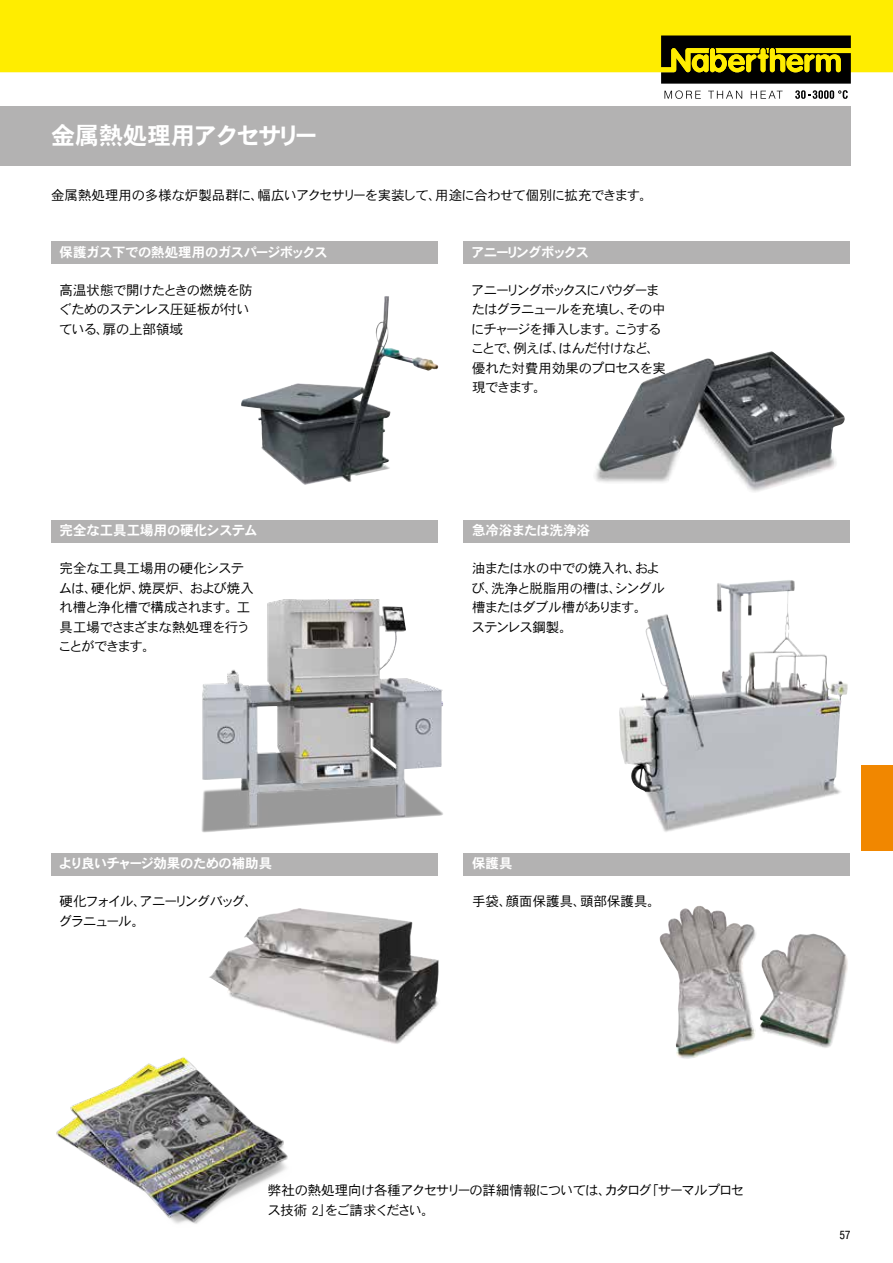
<style>
.page{position:relative;width:893px;height:1263px;background:#fff}
.page>*{position:absolute;margin:0;border:0;box-sizing:border-box;transform-origin:0 0}
.t1{font:24px "DFHS Gothic Std W7";letter-spacing:-.06em;color:#fff}
.t2{font:13.5px/19.5px "DFHS Gothic Std W3";letter-spacing:-.065em;color:#000}
.t3{font:13.5px/19.5px "DFHS Gothic Std W3";letter-spacing:-.09em;color:#000}
.t4{font:13.5px/19.5px "DFHS Gothic Std W3";letter-spacing:-.035em;color:#000}
.t5{font:13.5px "DFHS Gothic Std W3";letter-spacing:-.04em;color:#000}
.t6{font:13.5px "DFHS Gothic Std W7";letter-spacing:-.035em;color:#fff}
.t7{font:13.5px/19.5px "DFHS Gothic Std W3";letter-spacing:-.045em;color:#000}
.t8{font:13.5px/19.5px "DFHS Gothic Std W3";letter-spacing:-.12em;color:#000}
.t9{font:13.5px "DFHS Gothic Std W7";letter-spacing:-.01em;color:#fff}
.t10{font:13.5px "DFHS Gothic Std W3";color:#000}
.t11{font:13.5px "DFHS Gothic Std W7";letter-spacing:-.12em;color:#fff}
.t12{font:13.5px "DFHS Gothic Std W7";letter-spacing:-.005em;color:#fff}
.t13{font:11.7px "Pragmatica Cond";color:#000}
</style>
<div class="page">
<div style="left:0;top:106px;width:850px;height:60px;background:#b3b2b2"></div>
<div style="left:861px;top:765px;width:32px;height:85px;background:#f18700"></div>
<img style="left:619px;top:580px;width:229px;height:252px">
<img style="left:201px;top:599px;width:242px;height:234px">
<img style="left:241px;top:296px;width:198px;height:189px">
<img style="left:209px;top:908px;width:230px;height:136px">
<img style="left:660px;top:906px;width:188px;height:153px">
<img style="left:595px;top:351px;width:250px;height:141px">
<img style="left:56px;top:1057px;width:232px;height:167px">
<div style="left:463px;top:853px;width:387px;height:23px;background:#b3b2b2"></div>
<div style="left:51px;top:853px;width:387px;height:23px;background:#b3b2b2"></div>
<div style="left:463px;top:520px;width:387px;height:22px;background:#b3b2b2"></div>
<div style="left:51px;top:520px;width:387px;height:22px;background:#b3b2b2"></div>
<div style="left:463px;top:241px;width:387px;height:23px;background:#b3b2b2"></div>
<div style="left:51px;top:241px;width:387px;height:23px;background:#b3b2b2"></div>
<div style="left:1px;top:0;width:892px;height:72px;background:#ffed00"></div>
<svg style="left:664px;top:90px;width:37px;height:9px"></svg>
<svg style="left:708px;top:91px;width:34px;height:8px"></svg>
<svg style="left:751px;top:91px;width:32px;height:8px"></svg>
<svg style="left:795px;top:90px;width:53px;height:9px"></svg>
<svg style="left:661px;top:36px;width:190px;height:48px;background:#514b02"></svg>
<svg style="left:0;top:0;width:1px;height:72px"></svg>
<h1 class="t1" style="left:51px;top:122px;width:269px">金属熱処理用アクセサリー</h1>
<p class="t5" style="left:51px;top:188px;width:603px">金属熱処理用の多様な炉製品群に、幅広いアクセサリーを実装して、用途に合わせて個別に拡充できます。</p>
<p class="t6" style="left:60px;top:244px;width:270px">保護ガス下での熱処理用のガスパージボックス</p>
<p class="t11" style="left:471px;top:244px;width:119px">アニーリングボックス</p>
<p class="t7" style="left:58px;top:280px;width:196px">高温状態で開けたときの燃焼を防ぐためのステンレス圧延板が付いている、扉の上部領域</p>
<p class="t3" style="left:471px;top:280px;width:197px">アニーリングボックスにパウダーまたはグラニュールを充填し、その中にチャージを挿入します。こうすることで、例えば、はんだ付けなど、優れた対費用効果のプロセスを実現できます。</p>
<p class="t9" style="left:60px;top:523px;width:200px">完全な工具工場用の硬化システム</p>
<p class="t12" style="left:472px;top:523px;width:120px">急冷浴または洗浄浴</p>
<p class="t4" style="left:58px;top:558px;width:197px">完全な工具工場用の硬化システムは、硬化炉、焼戻炉、および焼入れ槽と浄化槽で構成されます。工具工場でさまざまな熱処理を行うことができます。</p>
<p class="t2" style="left:471px;top:558px;width:195px">油または水の中での焼入れ、および、洗浄と脱脂用の槽は、シングル槽またはダブル槽があります。<br>ステンレス鋼製。</p>
<p class="t6" style="left:59px;top:856px;width:215px">より良いチャージ効果のための補助具</p>
<p class="t6" style="left:472px;top:856px;width:42px">保護具</p>
<p class="t8" style="left:58px;top:891px;width:201px">硬化フォイル、アニーリングバッグ、グラニュール。</p>
<p class="t10" style="left:472px;top:894px;width:190px">手袋、顔面保護具、頭部保護具。</p>
<p class="t2" style="left:267px;top:1180px;width:478px">弊社の熱処理向け各種アクセサリーの詳細情報については、カタログ「サーマルプロセス技術 2」をご請求ください。</p>
<p class="t13" style="left:839px;top:1228px;width:13px">57</p>
</div>
